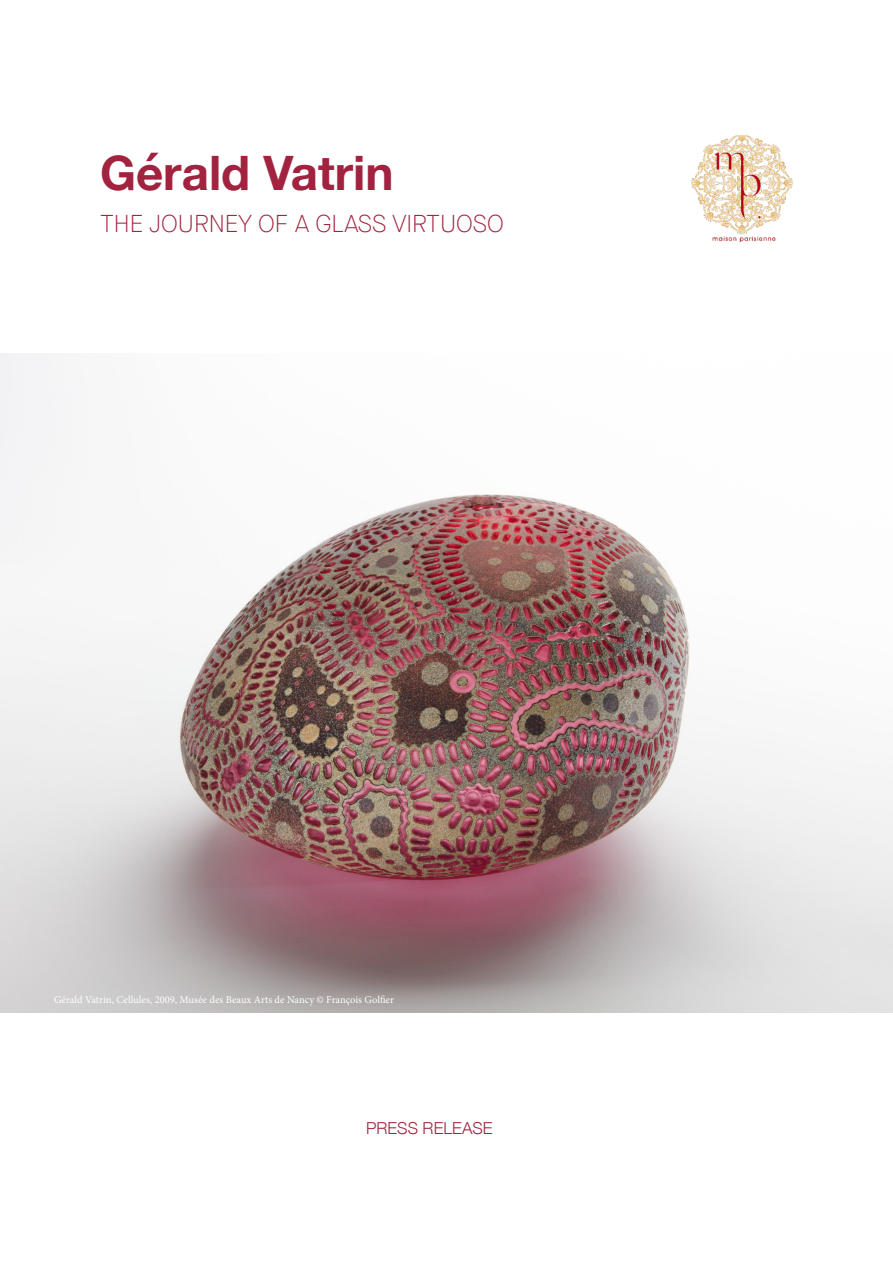
<style>
.page{position:relative;width:893px;height:1263px;background:#fff}
.page>*{position:absolute;margin:0;border:0;box-sizing:border-box;transform-origin:0 0}
.t1{font:700 47.55px "Helvetica Neue";color:#a2233f}
.t2{font:100 24.45px "Maison Neue";color:#a2233f}
.t3{font:300 16.5px "Helvetica Neue";color:#a2233f}
.t4{font:10.5px "Minion Pro";color:#fff}
</style>
<div class="page">
<img style="left:691px;top:135px;width:102px;height:106px">
<img style="left:0;top:354px;width:893px;height:658px">
<p class="t1" style="left:100px;top:136px;width:295px">Gérald Vatrin</p>
<p class="t2" style="left:100px;top:207px;width:405px">THE JOURNEY OF A GLASS VIRTUOSO</p>
<p class="t4" style="left:54px;top:993px;width:341px">Gérald Vatrin, Cellules, 2009, Musée des Beaux Arts de Nancy © François Golfier</p>
<p class="t3" style="left:366px;top:1114px;width:128px">PRESS RELEASE</p>
</div>
